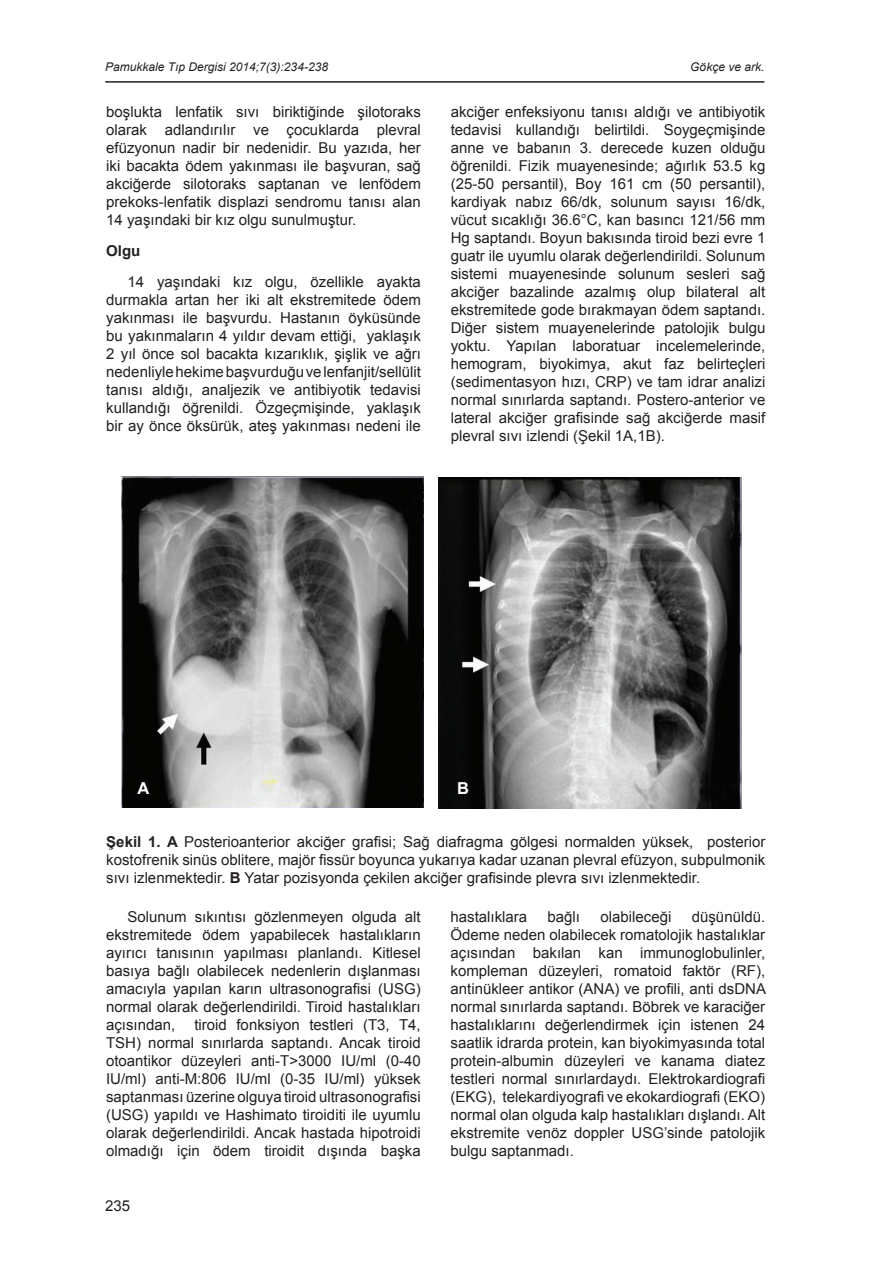
<style>
.page{position:relative;width:893px;height:1263px;background:#fff}
.page>*{position:absolute;margin:0;border:0;box-sizing:border-box;transform-origin:0 0}
.t1{font:700 16.5px "Arial";color:#fff}
.t2{font:15px/18px "Arial";color:#231f20;text-align:justify}
.t3{font:700 15px "Arial";color:#231f20}
.t4{font:italic 12px "Arial";color:#231f20}
.s1{font-weight:700}
</style>
<div class="page">
<hr style="left:105px;top:81px;width:659px;height:2px;background:#231f20">
<img style="left:122px;top:476px;width:301px;height:332px">
<img style="left:439px;top:477px;width:303px;height:332px">
<p class="t4" style="left:105px;top:59px;width:224px">Pamukkale Tıp Dergisi 2014;7(3):234-238</p>
<p class="t4" style="left:690px;top:59px;width:76px">Gökçe ve ark.</p>
<p class="t2" style="left:106px;top:103px;width:316px">boşlukta lenfatik sıvı biriktiğinde şilotoraks olarak adlandırılır ve çocuklarda plevral efüzyonun nadir bir nedenidir. Bu yazıda, her iki bacakta ödem yakınması ile başvuran, sağ akciğerde silotoraks saptanan ve lenfödem prekoks-lenfatik displazi sendromu tanısı alan 14 yaşındaki bir kız olgu sunulmuştur.</p>
<p class="t3" style="left:106px;top:241px;width:36px">Olgu</p>
<p class="t2" style="left:106px;top:273px;width:316px;text-indent:21px">14 yaşındaki kız olgu, özellikle ayakta durmakla artan her iki alt ekstremitede ödem yakınması ile başvurdu. Hastanın öyküsünde bu yakınmaların 4 yıldır devam ettiği, yaklaşık 2 yıl önce sol bacakta kızarıklık, şişlik ve ağrı nedenliyle hekime başvurduğu ve lenfanjit/sellülit tanısı aldığı, analjezik ve antibiyotik tedavisi kullandığı öğrenildi. Özgeçmişinde, yaklaşık bir ay önce öksürük, ateş yakınması nedeni ile</p>
<p class="t2" style="left:451px;top:103px;width:316px">akciğer enfeksiyonu tanısı aldığı ve antibiyotik tedavisi kullandığı belirtildi. Soygeçmişinde anne ve babanın 3. derecede kuzen olduğu öğrenildi. Fizik muayenesinde; ağırlık 53.5 kg (25-50 persantil), Boy 161 cm (50 persantil), kardiyak nabız 66/dk, solunum sayısı 16/dk, vücut sıcaklığı 36.6°C, kan basıncı 121/56 mm Hg saptandı. Boyun bakısında tiroid bezi evre 1 guatr ile uyumlu olarak değerlendirildi. Solunum sistemi muayenesinde solunum sesleri sağ akciğer bazalinde azalmış olup bilateral alt ekstremitede gode bırakmayan ödem saptandı.<br>Diğer sistem muayenelerinde patolojik bulgu yoktu. Yapılan laboratuar incelemelerinde, hemogram, biyokimya, akut faz belirteçleri (sedimentasyon hızı, CRP) ve tam idrar analizi normal sınırlarda saptandı. Postero-anterior ve lateral akciğer grafisinde sağ akciğerde masif plevral sıvı izlendi (Şekil 1A,1B).</p>
<p class="t1" style="left:137px;top:777px;width:13px">A</p>
<p class="t1" style="left:457px;top:777px;width:13px">B</p>
<p class="t2" style="left:106px;top:833px;width:661px"><span class="s1">Şekil 1. A</span> Posterioanterior akciğer grafisi; Sağ diafragma gölgesi normalden yüksek, posterior kostofrenik sinüs oblitere, majör fissür boyunca yukarıya kadar uzanan plevral efüzyon, subpulmonik sıvı izlenmektedir. <span class="s1">B</span> Yatar pozisyonda çekilen akciğer grafisinde plevra sıvı izlenmektedir.</p>
<p class="t2" style="left:106px;top:908px;width:316px;text-indent:21px">Solunum sıkıntısı gözlenmeyen olguda alt ekstremitede ödem yapabilecek hastalıkların ayırıcı tanısının yapılması planlandı. Kitlesel basıya bağlı olabilecek nedenlerin dışlanması amacıyla yapılan karın ultrasonografisi (USG) normal olarak değerlendirildi. Tiroid hastalıkları açısından,</p>
<p class="t2" style="left:106px;top:1016px;width:316px;text-indent:88px">tiroid fonksiyon testleri (T3, T4, TSH) normal sınırlarda saptandı. Ancak tiroid otoantikor düzeyleri anti-T&gt;3000 IU/ml (0-40<br>IU/ml) anti-M:806 IU/ml (0-35 IU/ml) yüksek saptanması üzerine olguya tiroid ultrasonografisi (USG) yapıldı ve Hashimato tiroiditi ile uyumlu olarak değerlendirildi. Ancak hastada hipotroidi olmadığı için ödem tiroidit dışında başka</p>
<p class="t2" style="left:105px;top:1196px;width:27px">235</p>
<p class="t2" style="left:451px;top:908px;width:317px;text-indent:241px">düşünüldü.<br>Ödeme neden olabilecek romatolojik hastalıklar açısından bakılan kan immunoglobulinler, kompleman düzeyleri, romatoid faktör (RF), antinükleer antikor (ANA) ve profili, anti dsDNA normal sınırlarda saptandı. Böbrek ve karaciğer hastalıklarını değerlendirmek için istenen 24 saatlik idrarda protein, kan biyokimyasında total protein-albumin düzeyleri ve kanama diatez testleri normal sınırlardaydı. Elektrokardiografi (EKG), telekardiyografi ve ekokardiografi (EKO) normal olan olguda kalp hastalıkları dışlandı. Alt ekstremite venöz doppler USG’sinde patolojik bulgu saptanmadı.</p>
<p class="t2" style="left:451px;top:908px;width:78px">hastalıklara</p>
<p class="t2" style="left:548px;top:908px;width:34px">bağlı</p>
<p class="t2" style="left:600px;top:908px;width:72px">olabileceği</p>
</div>
